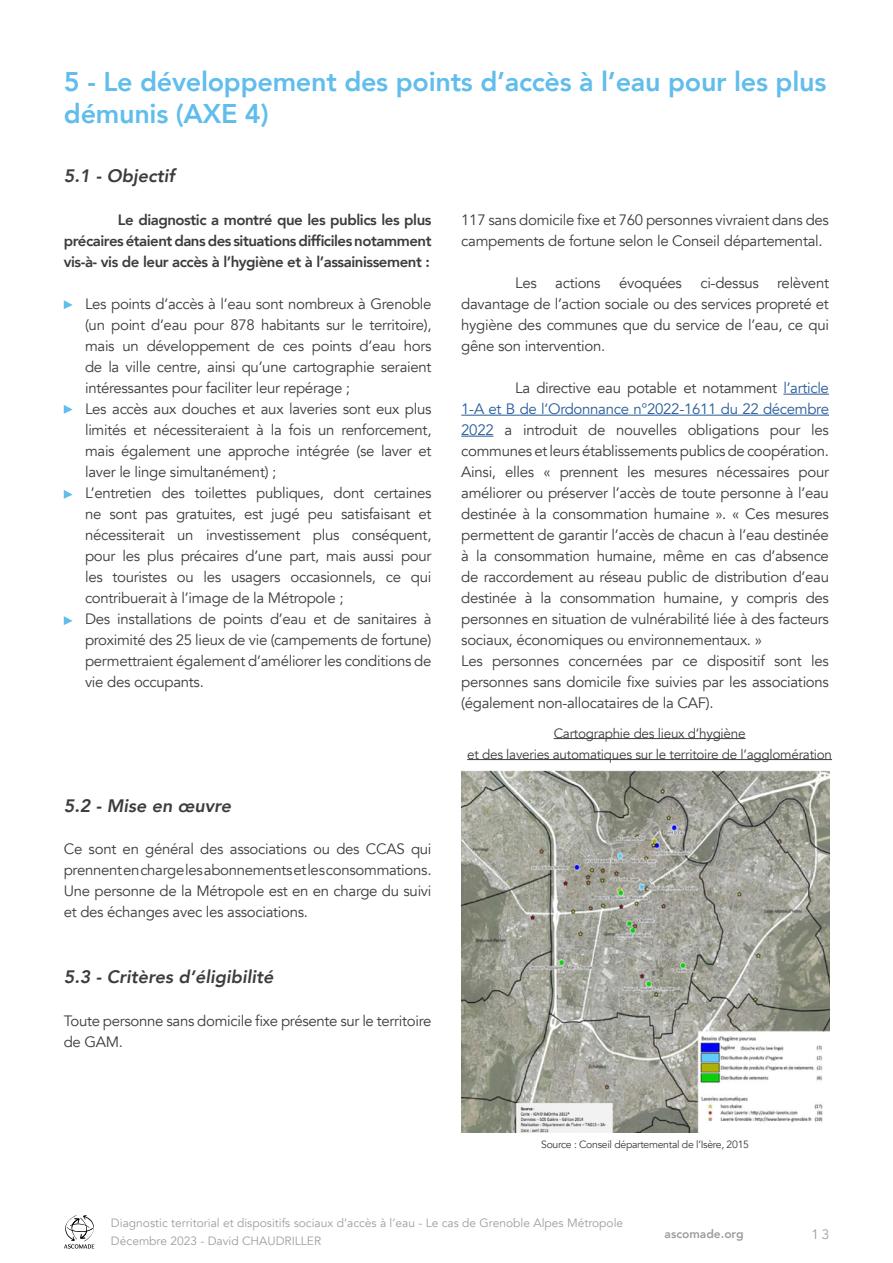
<style>
.page{position:relative;width:893px;height:1263px;background:#fff}
.page>*{position:absolute;margin:0;border:0;box-sizing:border-box;transform-origin:0 0}
.t1{font:800 27px/32.4px "Avenir";letter-spacing:-.01em;color:#61bdeb}
.t2{font:italic 800 18px "Avenir";color:#3c3c3b}
.t3{font:15px/21px "Avenir";letter-spacing:-.02em;color:#3c3c3b}
.t4{font:800 15px/21px "Avenir";letter-spacing:-.03em;color:#3c3c3b;text-align:justify}
.t5{font:13.5px/21px "Avenir";letter-spacing:-.02em;color:#3c3c3b;text-align:center}
.t6{font:13.5px "Avenir";color:#9e9e9e}
.t7{font:12px/18px "Avenir";color:#9e9e9e}
.t8{font:800 12px "Avenir";color:#9e9e9e}
.t9{font:10.5px "Avenir";letter-spacing:-.03em;color:#3c3c3b}
.s1{color:#275b9b}
</style>
<div class="page">
<svg style="left:64px;top:1215px;width:30px;height:33px"></svg>
<hr style="left:783px;top:394px;width:46px;height:1px;background:#275b9b">
<hr style="left:461px;top:415px;width:368px;height:1px;background:#275b9b">
<hr style="left:461px;top:436px;width:32px;height:1px;background:#275b9b">
<svg style="left:64px;top:300px;width:9px;height:9px"></svg>
<svg style="left:64px;top:405px;width:9px;height:9px"></svg>
<svg style="left:64px;top:490px;width:9px;height:9px"></svg>
<svg style="left:64px;top:616px;width:9px;height:9px"></svg>
<img style="left:461px;top:770px;width:368px;height:362px">
<hr style="left:554px;top:738px;width:192px;height:1px;background:#3c3c3b">
<hr style="left:467px;top:759px;width:365px;height:1px;background:#3c3c3b">
<h1 class="t1" style="left:64px;top:65px;width:764px">5 - Le développement des points d’accès à l’eau pour les plus démunis (AXE 4)</h1>
<p class="t2" style="left:64px;top:165px;width:113px">5.1 - Objectif</p>
<p class="t4" style="left:64px;top:209px;width:369px;text-indent:54px">Le diagnostic a montré que les publics les plus précaires étaient dans des situations difficiles notamment vis-à- vis de leur accès à l’hygiène et à l’assainissement :</p>
<p class="t3" style="left:85px;top:294px;width:348px">Les points d’accès à l’eau sont nombreux à Grenoble (un point d’eau pour 878 habitants sur le territoire), mais un développement de ces points d’eau hors de la ville centre, ainsi qu’une cartographie seraient intéressantes pour faciliter leur repérage ;<br>Les accès aux douches et aux laveries sont eux plus limités et nécessiteraient à la fois un renforcement, mais également une approche intégrée (se laver et laver le linge simultanément) ;<br>L’entretien des toilettes publiques, dont certaines ne sont pas gratuites, est jugé peu satisfaisant et nécessiterait un investissement plus conséquent, pour les plus précaires d’une part, mais aussi pour les touristes ou les usagers occasionnels, ce qui contribuerait à l’image de la Métropole ;<br>Des installations de points d’eau et de sanitaires à proximité des 25 lieux de vie (campements de fortune) permettraient également d’améliorer les conditions de vie des occupants.</p>
<p class="t2" style="left:64px;top:795px;width:169px">5.2 - Mise en œuvre</p>
<p class="t3" style="left:64px;top:839px;width:369px;text-align:justify">Ce sont en général des associations ou des CCAS qui prennent en charge les abonnements et les consommations.<br>Une personne de la Métropole est en en charge du suivi et des échanges avec les associations.</p>
<p class="t2" style="left:64px;top:966px;width:211px">5.3 - Critères d’éligibilité</p>
<p class="t3" style="left:64px;top:1010px;width:369px">Toute personne sans domicile fixe présente sur le territoire de GAM.</p>
<p class="t3" style="left:461px;top:210px;width:369px">117 sans domicile fixe et 760 personnes vivraient dans des campements de fortune selon le Conseil départemental.</p>
<p class="t3" style="left:461px;top:273px;width:369px;text-align:justify;text-indent:54px">Les actions évoquées ci-dessus relèvent davantage de l’action sociale ou des services propreté et hygiène des communes que du service de l’eau, ce qui gêne son intervention.</p>
<p class="t3" style="left:461px;top:378px;width:369px;text-indent:54px">La directive eau potable et notamment <span class="s1">l’article 1-A et B de l’Ordonnance n°2022-1611 du 22 décembre 2022</span> a introduit de nouvelles obligations pour les communes et leurs établissements publics de coopération.<br>Ainsi, elles « prennent les mesures nécessaires pour améliorer ou préserver l’accès de toute personne à l’eau destinée à la consommation humaine ». « Ces mesures permettent de garantir l’accès de chacun à l’eau destinée à la consommation humaine, même en cas d’absence de raccordement au réseau public de distribution d’eau destinée à la consommation humaine, y compris des personnes en situation de vulnérabilité liée à des facteurs sociaux, économiques ou environnementaux. »<br>Les personnes concernées par ce dispositif sont les personnes sans domicile fixe suivies par les associations (également non-allocataires de la CAF).</p>
<p class="t5" style="left:467px;top:723px;width:366px">Cartographie des lieux d’hygiène<br>et des laveries automatiques sur le territoire de l’agglomération</p>
<p class="t9" style="left:541px;top:1138px;width:209px">Source : Conseil départemental de l’Isère, 2015</p>
<p class="t7" style="left:111px;top:1214px;width:514px">Diagnostic territorial et dispositifs sociaux d’accès à l’eau - Le cas de Grenoble Alpes Métropole<br>Décembre 2023 - David CHAUDRILLER</p>
<p class="t8" style="left:665px;top:1224px;width:81px">ascomade.org</p>
<p class="t6" style="left:811px;top:1226px;width:19px">13</p>
</div>
